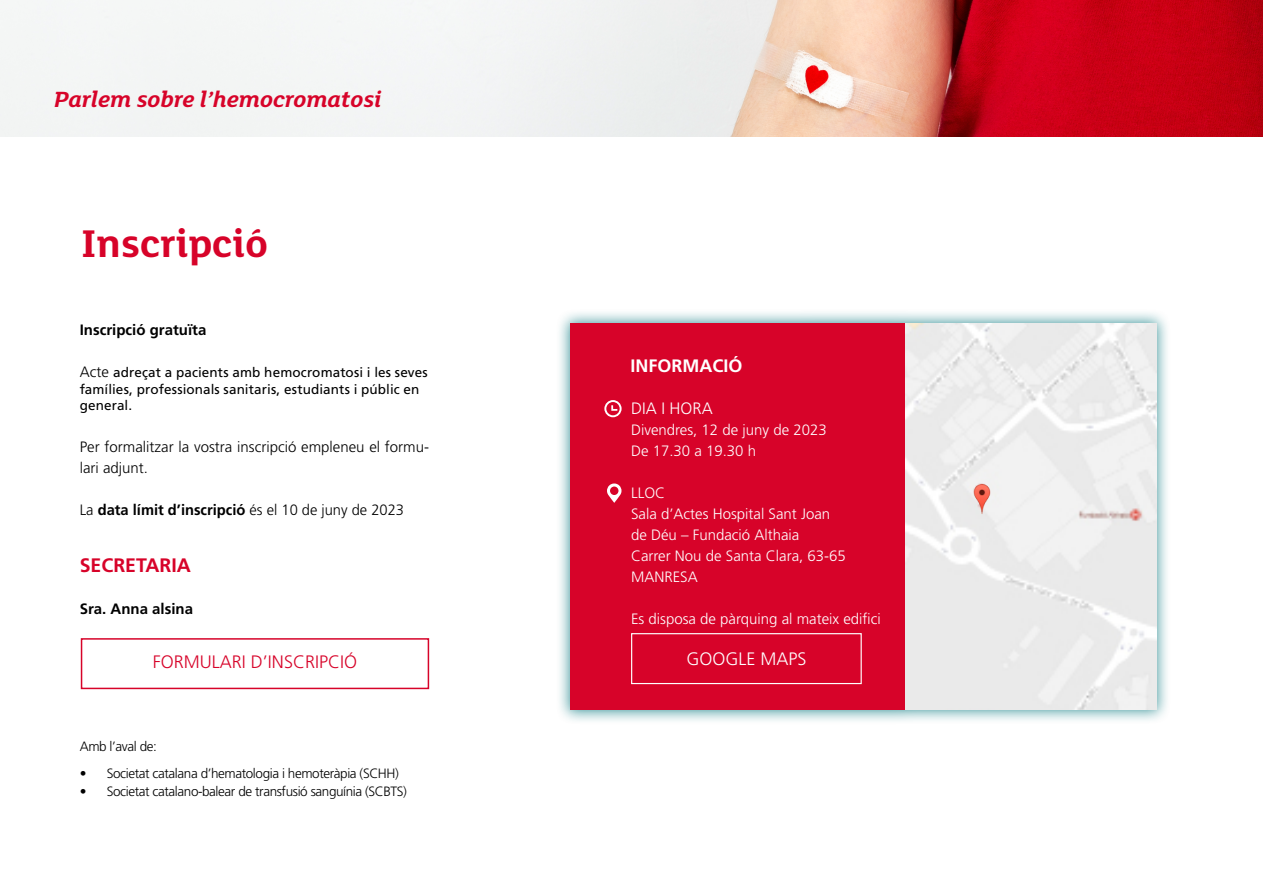
<style>
.page{position:relative;width:1263px;height:893px;background:#fff}
.page>*{position:absolute;margin:0;border:0;box-sizing:border-box;transform-origin:0 0}
.t1{font:700 42px "FS Lola";color:#d70329}
.t2{font:italic 700 24px "FS Lola";color:#d70329}
.t3{font:700 19.5px "Frutiger LT Std";color:#d70329}
.t4{font:300 18px "Frutiger LT Std";color:#d70329}
.t5{font:700 18px "Frutiger LT Std";color:#fff}
.t6{font:300 18px "Frutiger LT Std";color:#fff}
.t7{font:300 16.5px "Frutiger LT Std";color:#fff}
.t8{font:300 15px/21px "Frutiger LT Std";color:#fff}
.t9{font:700 15px "Frutiger LT Std";color:#000}
.t10{font:300 15px/21px "Frutiger LT Std";color:#000}
.t11{font:300 13.5px "Frutiger LT Std";letter-spacing:-.03em;color:#000}
.t12{font:13.5px/16.5px "Frutiger LT Std";letter-spacing:.01em;color:#000}
.s1{font-weight:300;font-size:15px}
.s2{font-weight:300}
</style>
<div class="page">
<img style="left:0;top:0;width:1263px;height:137px">
<div style="left:555px;top:309px;width:615px;height:416px;background:#00757c;opacity:.75"></div>
<img style="left:904px;top:323px;width:252px;height:387px">
<div style="left:570px;top:323px;width:334px;height:387px;background:#d70329"></div>
<svg style="left:604px;top:400px;width:18px;height:17px"></svg>
<svg style="left:607px;top:483px;width:14px;height:20px"></svg>
<img style="left:969px;top:480px;width:25px;height:37px">
<div style="left:81px;top:638px;width:348px;height:51px;border:2px solid #d70329"></div>
<div style="left:631px;top:633px;width:231px;height:51px;border:1px solid #fff"></div>
<h2 class="t2" style="left:54px;top:82px;width:329px">Parlem sobre l’hemocromatosi</h2>
<h1 class="t1" style="left:81px;top:214px;width:188px">Inscripció</h1>
<p class="t9" style="left:80px;top:321px;width:128px">Inscripció gratuïta</p>
<p class="t12" style="left:80px;top:364px;width:349px"><span class="s1">Acte</span> adreçat a pacients amb hemocromatosi i les seves famílies, professionals sanitaris, estudiants i públic en general.</p>
<p class="t10" style="left:80px;top:437px;width:351px">Per formalitzar la vostra inscripció empleneu el formu&shy;lari adjunt.</p>
<p class="t9" style="left:80px;top:501px;width:326px"><span class="s2">La</span> data límit d’inscripció <span class="s2">és el 10 de juny de 2023</span></p>
<h3 class="t3" style="left:80px;top:554px;width:113px">SECRETARIA</h3>
<p class="t9" style="left:80px;top:600px;width:115px">Sra. Anna alsina</p>
<p class="t4" style="left:153px;top:651px;width:206px">FORMULARI D’INSCRIPCIÓ</p>
<p class="t6" style="left:686px;top:649px;width:121px">GOOGLE MAPS</p>
<p class="t5" style="left:630px;top:355px;width:113px">INFORMACIÓ</p>
<p class="t7" style="left:631px;top:399px;width:83px">DIA I HORA</p>
<p class="t8" style="left:631px;top:419px;width:197px">Divendres, 12 de juny de 2023<br>De 17.30 a 19.30 h</p>
<p class="t8" style="left:631px;top:482px;width:216px">LLOC<br>Sala d’Actes Hospital Sant Joan de Déu – Fundació Althaia<br>Carrer Nou de Santa Clara, 63-65<br>MANRESA</p>
<p class="t8" style="left:631px;top:608px;width:251px">Es disposa de pàrquing al mateix edifici</p>
<p class="t11" style="left:80px;top:739px;width:79px">Amb l’aval de:</p>
<p class="t11" style="left:80px;top:765px;width:321px">• Societat catalana d’hematologia i hemoteràpia (SCHH)</p>
<p class="t11" style="left:80px;top:783px;width:329px">• Societat catalano-balear de transfusió sanguínia (SCBTS)</p>
</div>
